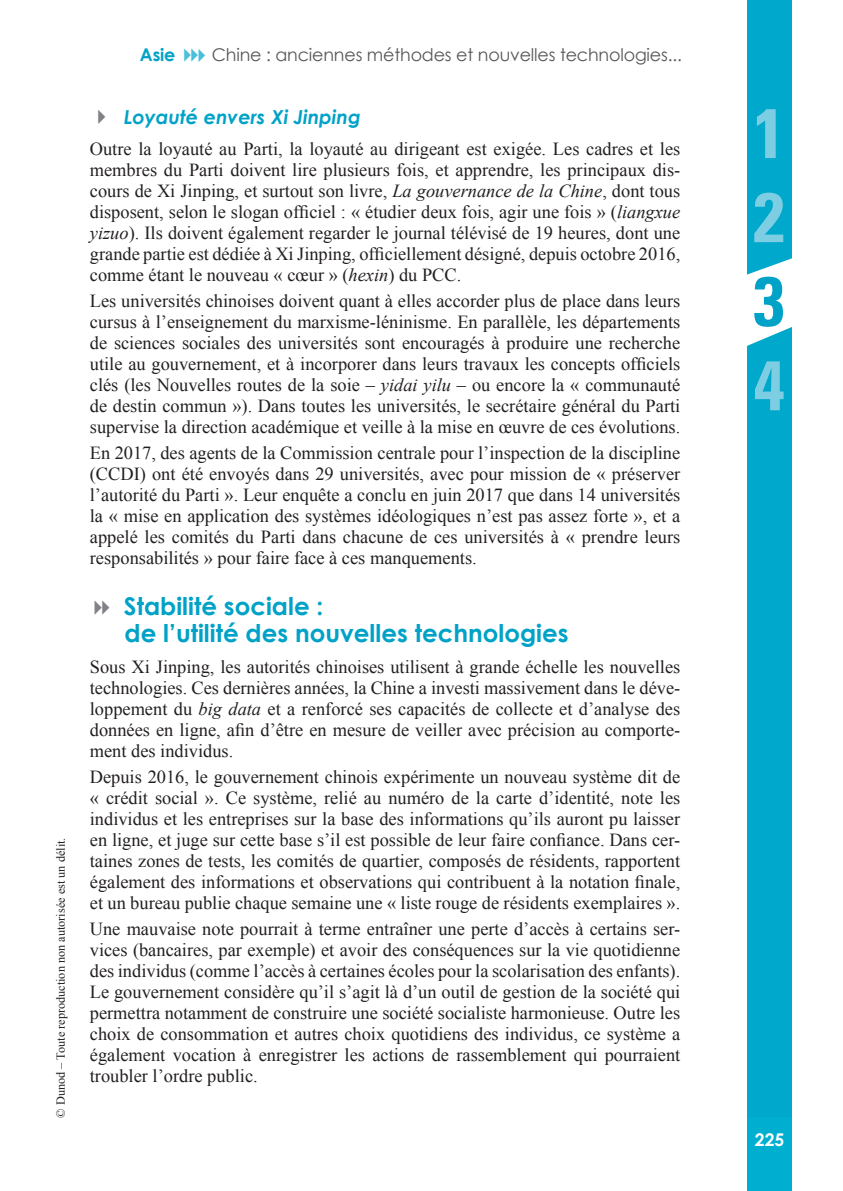
<style>
.page{position:relative;width:843px;height:1191px;background:#fff}
.page>*{position:absolute;margin:0;border:0;box-sizing:border-box;transform-origin:0 0}
.t1{font:700 condensed 70px/84px "Univers LT Std";color:#7dcde3}
.t2{font:700 condensed 70px "Univers LT Std";color:#00a2c7}
.t3{font:700 24.5px/26.2px "Century Gothic";color:#00a2c7}
.t4{font:italic 700 19.25px "Century Gothic";color:#00a2c7}
.t5{font:18.38px/21px "Times New Roman";color:#231f20;text-align:justify}
.t6{font:17.5px "Century Gothic";letter-spacing:-.01em;color:#57585a}
.t7{font:700 17.5px "Century Gothic";color:#fff}
.t8{font:12.25px "Times New Roman";color:#231f20}
.s1{font-weight:700;color:#00a2c7}
.s2{color:#4abfda}
.s3{font-style:italic}
</style>
<div class="page">
<div style="left:747px;top:1116px;width:45px;height:74px;background:#00afd0"></div>
<div style="left:747px;top:0;width:45px;height:1116px;background:#00a8cc"></div>
<svg style="left:747px;top:258px;width:45px;height:88px"></svg>
<p class="t8" style="left:53px;top:1117px;width:281px;rotate:-90deg">© Dunod – Toute reproduction non autorisée est un délit.</p>
<p class="t6" style="left:140px;top:42px;width:543px"><span class="s1">Asie</span> <span class="s2">✔</span>Chine : anciennes méthodes et nouvelles technologies...</p>
<p class="t4" style="left:124px;top:103px;width:238px">Loyauté envers Xi Jinping</p>
<p class="t5" style="left:90px;top:138px;width:592px">Outre la loyauté au Parti, la loyauté au dirigeant est exigée. Les cadres et les membres du Parti doivent lire plusieurs fois, et apprendre, les principaux dis&shy;cours de Xi Jinping, et surtout son livre, <span class="s3">La gouvernance de la Chine</span>, dont tous disposent, selon le slogan officiel : « étudier deux fois, agir une fois » (<span class="s3">liangxue yizuo</span>). Ils doivent également regarder le journal télévisé de 19 heures, dont une grande partie est dédiée à Xi Jinping, officiellement désigné, depuis octobre 2016, comme étant le nouveau « cœur » (<span class="s3">hexin</span>) du PCC.</p>
<p class="t5" style="left:90px;top:290px;width:592px">Les universités chinoises doivent quant à elles accorder plus de place dans leurs cursus à l’enseignement du marxisme-léninisme. En parallèle, les départements de sciences sociales des universités sont encouragés à produire une recherche utile au gouvernement, et à incorporer dans leurs travaux les concepts officiels clés (les Nouvelles routes de la soie – <span class="s3">yidai yilu</span> – ou encore la « communauté de destin commun »). Dans toutes les universités, le secrétaire général du Parti supervise la direction académique et veille à la mise en œuvre de ces évolutions.</p>
<p class="t5" style="left:90px;top:442px;width:592px">En 2017, des agents de la Commission centrale pour l’inspection de la discipline (CCDI) ont été envoyés dans 29 universités, avec pour mission de « préserver l’autorité du Parti ». Leur enquête a conclu en juin 2017 que dans 14 universités la « mise en application des systèmes idéologiques n’est pas assez forte », et a appelé les comités du Parti dans chacune de ces universités à « prendre leurs responsabilités » pour faire face à ces manquements.</p>
<h2 class="t3" style="left:124px;top:592px;width:446px">Stabilité sociale :<br>de l’utilité des nouvelles technologies</h2>
<p class="t5" style="left:90px;top:655px;width:592px">Sous Xi Jinping, les autorités chinoises utilisent à grande échelle les nouvelles technologies. Ces dernières années, la Chine a investi massivement dans le déve&shy;loppement du <span class="s3">big data</span> et a renforcé ses capacités de collecte et d’analyse des données en ligne, afin d’être en mesure de veiller avec précision au comporte&shy;ment des individus.</p>
<p class="t5" style="left:90px;top:765px;width:592px">Depuis 2016, le gouvernement chinois expérimente un nouveau système dit de « crédit social ». Ce système, relié au numéro de la carte d’identité, note les individus et les entreprises sur la base des informations qu’ils auront pu laisser en ligne, et juge sur cette base s’il est possible de leur faire confiance. Dans cer&shy;taines zones de tests, les comités de quartier, composés de résidents, rapportent également des informations et observations qui contribuent à la notation finale, et un bureau publie chaque semaine une « liste rouge de résidents exemplaires ».</p>
<p class="t5" style="left:90px;top:917px;width:592px">Une mauvaise note pourrait à terme entraîner une perte d’accès à certains ser&shy;vices (bancaires, par exemple) et avoir des conséquences sur la vie quotidienne des individus (comme l’accès à certaines écoles pour la scolarisation des enfants).<br>Le gouvernement considère qu’il s’agit là d’un outil de gestion de la société qui permettra notamment de construire une société socialiste harmonieuse. Outre les choix de consommation et autres choix quotidiens des individus, ce système a également vocation à enregistrer les actions de rassemblement qui pourraient troubler l’ordre public.</p>
<h1 class="t1" style="left:753px;top:91px;width:33px">1<br>2</h1>
<h1 class="t2" style="left:753px;top:258px;width:33px">3</h1>
<h1 class="t1" style="left:753px;top:343px;width:33px">4</h1>
<p class="t7" style="left:755px;top:1125px;width:31px">225</p>
</div>
